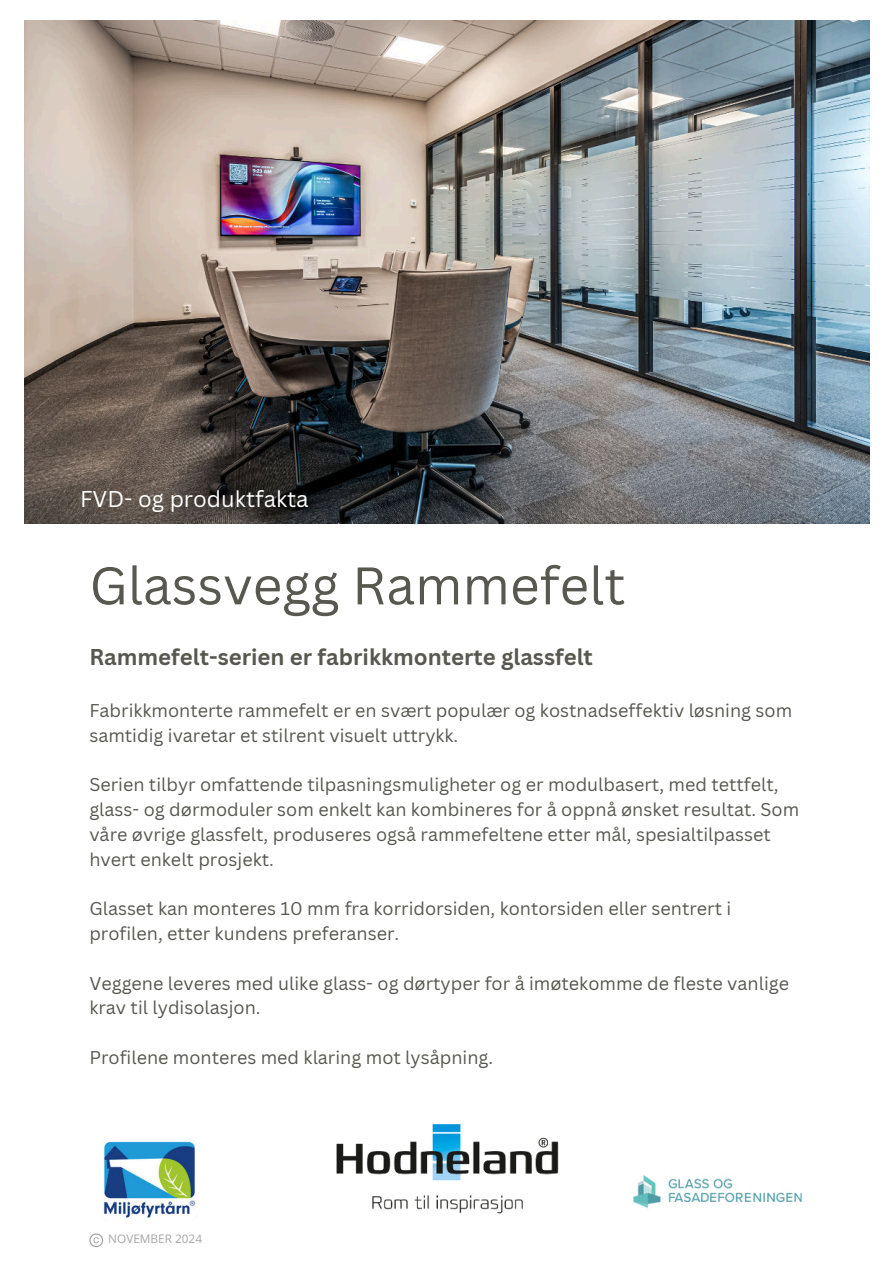
<style>
.page{position:relative;width:894px;height:1264px;background:#fff}
.page>*{position:absolute;margin:0;border:0;box-sizing:border-box;transform-origin:0 0}
.t1{font:51.6px "Canva Sans";color:#585851}
.t2{font:700 22.2px "Canva Sans";color:#585851}
.t3{font:22.2px "Canva Sans";color:#fff}
.t4{font:18px/24.8px "Canva Sans";color:#585851}
.t5{font:11.85px "Open Sans";color:#a6a6a6}
</style>
<div class="page">
<img style="left:24px;top:21px;width:845px;height:502px">
<img style="left:336px;top:1124px;width:223px;height:90px">
<svg style="left:89px;top:1233px;width:14px;height:14px"></svg>
<img style="left:103px;top:1141px;width:93px;height:77px">
<img style="left:633px;top:1175px;width:169px;height:34px">
<p class="t3" style="left:80px;top:486px;width:230px">FVD- og produktfakta</p>
<h1 class="t1" style="left:89px;top:555px;width:537px">Glassvegg Rammefelt</h1>
<p class="t2" style="left:89px;top:643px;width:505px">Rammefelt-serien er fabrikkmonterte glassfelt</p>
<p class="t4" style="left:89px;top:698px;width:704px">Fabrikkmonterte rammefelt er en svært populær og kostnadseffektiv løsning som samtidig ivaretar et stilrent visuelt uttrykk.</p>
<p class="t4" style="left:89px;top:772px;width:711px">Serien tilbyr omfattende tilpasningsmuligheter og er modulbasert, med tettfelt, glass- og dørmoduler som enkelt kan kombineres for å oppnå ønsket resultat. Som våre øvrige glassfelt, produseres også rammefeltene etter mål, spesialtilpasset hvert enkelt prosjekt.</p>
<p class="t4" style="left:89px;top:896px;width:643px">Glasset kan monteres 10 mm fra korridorsiden, kontorsiden eller sentrert i profilen, etter kundens preferanser.</p>
<p class="t4" style="left:89px;top:970px;width:701px">Veggene leveres med ulike glass- og dørtyper for å imøtekomme de fleste vanlige krav til lydisolasjon.</p>
<p class="t4" style="left:89px;top:1044px;width:405px">Profilene monteres med klaring mot lysåpning.</p>
<p class="t5" style="left:108px;top:1230px;width:95px">NOVEMBER 2024</p>
</div>
